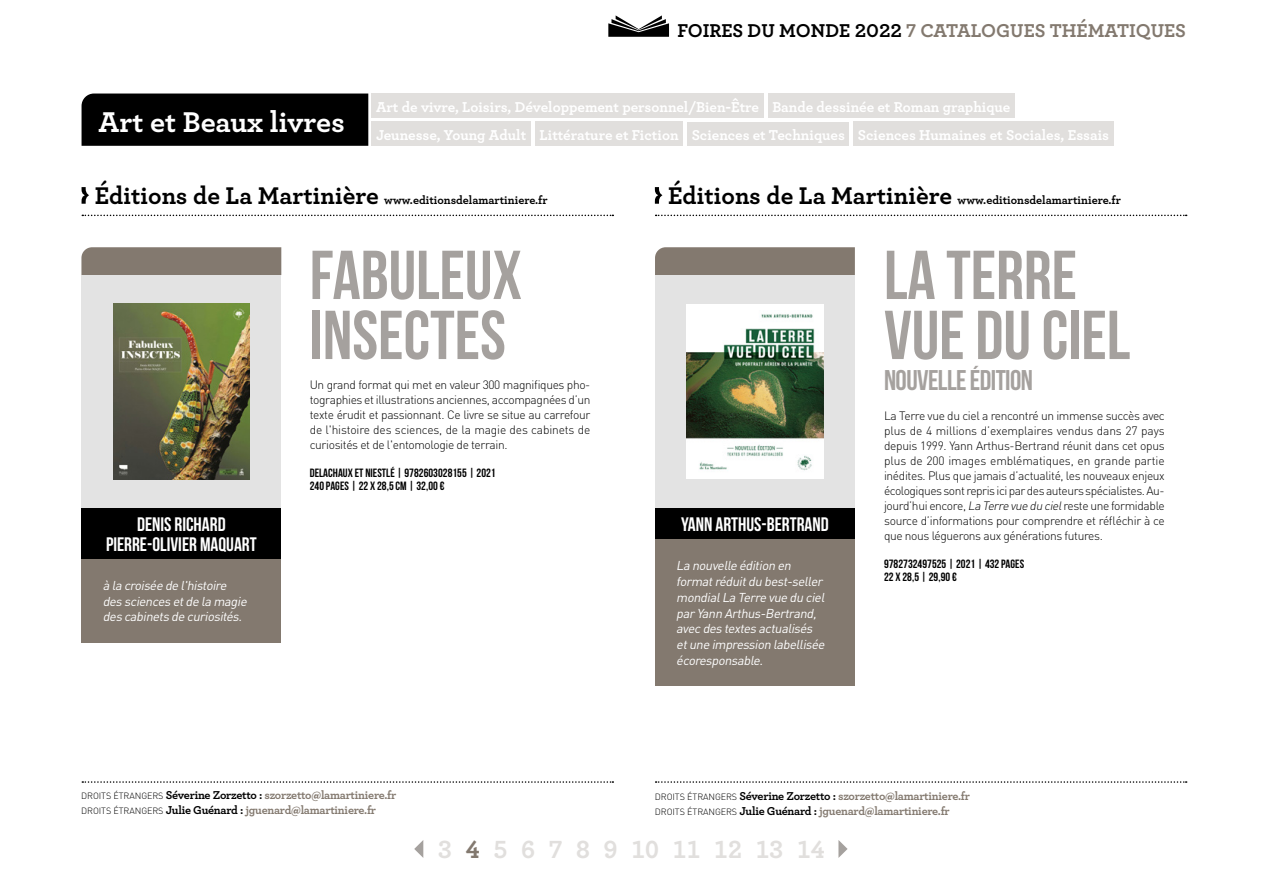
<style>
.page{position:relative;width:1263px;height:893px;background:#fff}
.page>*{position:absolute;margin:0;border:0;box-sizing:border-box;transform-origin:0 0}
.TITRE_LANGUE_2_ligne{font:69px/60px "Bebas Neue";color:#a5a19e}
.t1{font:700 30px "Archer";color:#fff}
.SOUS_TITRE{font:28.5px "Bebas Neue";letter-spacing:-.02em;color:#a5a19e}
.PAGINATION{font:700 26.1px "Archer";color:#e1dfdd}
.PRENOM_NOM_AUTEUR_S{font:19.5px "Bebas Neue";color:#fff}
.t2{font:700 19.5px "Archer";color:#83796f}
.Thématiques_lien_ver{font:700 15px "Archer";color:#fff}
.Phrase_d_accroche{font:italic 12.75px/15.8px "DIN Pro";color:#fff}
.Texte{font:300 12px/15px "DIN Pro";letter-spacing:-.03em;color:#000;text-align:justify}
.nom_contact_mail{font:700 12px/15px "Archer";letter-spacing:-.02em;color:#83796f}
.LIGNE_MARQUE_EAN_ANN{font:12px/12.8px "Bebas Neue";letter-spacing:.005em;color:#000}
.Nom_collection{font:700 12px "Archer";color:#000}
.s1{color:#000}
.s2{font-size:25.35px}
.s3{font-style:italic}
.s4{font-family:"DIN Pro";font-weight:300;font-size:9px;color:#000}
.s5{color:#83796f}
</style>
<div class="page">
<svg style="left:82px;top:215px;width:531px;height:1px"></svg>
<svg style="left:656px;top:215px;width:531px;height:1px"></svg>
<svg style="left:608px;top:15px;width:61px;height:22px"></svg>
<svg style="left:82px;top:781px;width:531px;height:2px"></svg>
<svg style="left:656px;top:781px;width:531px;height:2px"></svg>
<svg style="left:82px;top:187px;width:7px;height:17px"></svg>
<svg style="left:414px;top:840px;width:9px;height:18px"></svg>
<svg style="left:838px;top:840px;width:9px;height:18px"></svg>
<svg style="left:655px;top:187px;width:8px;height:17px"></svg>
<div style="left:655px;top:247px;width:200px;height:28px;background:#83796f"></div>
<div style="left:655px;top:275px;width:200px;height:233px;background:#e3e3e3"></div>
<img style="left:687px;top:304px;width:136px;height:175px">
<div style="left:655px;top:508px;width:200px;height:32px;background:#000"></div>
<div style="left:655px;top:539px;width:200px;height:147px;background:#83796f"></div>
<div style="left:81px;top:247px;width:200px;height:28px;background:#83796f"></div>
<div style="left:81px;top:275px;width:200px;height:233px;background:#e3e3e3"></div>
<img style="left:113px;top:303px;width:136px;height:177px">
<div style="left:81px;top:508px;width:200px;height:51px;background:#000"></div>
<div style="left:81px;top:559px;width:200px;height:84px;background:#83796f"></div>
<div style="left:82px;top:94px;width:286px;height:52px;background:#000"></div>
<div style="left:372px;top:94px;width:392px;height:24px;background:#e1dfdd"></div>
<div style="left:768px;top:94px;width:247px;height:24px;background:#e1dfdd"></div>
<div style="left:372px;top:122px;width:159px;height:24px;background:#e1dfdd"></div>
<div style="left:535px;top:122px;width:148px;height:24px;background:#e1dfdd"></div>
<div style="left:687px;top:122px;width:162px;height:24px;background:#e1dfdd"></div>
<div style="left:853px;top:122px;width:260px;height:24px;background:#e1dfdd"></div>
<p class="t1" style="left:98px;top:98px;width:248px">Art et Beaux livres</p>
<p class="t2" style="left:678px;top:15px;width:510px"><span class="s1">FOIRES DU MONDE 2022</span> 7 CATALOGUES THÉMATIQUES</p>
<p class="Thématiques_lien_ver" style="left:376px;top:95px;width:385px">Art de vivre, Loisirs, Développement personnel/Bien-Être</p>
<p class="Thématiques_lien_ver" style="left:772px;top:95px;width:239px">Bande dessinée et Roman graphique</p>
<p class="Thématiques_lien_ver" style="left:376px;top:123px;width:152px">Jeunesse, Young Adult</p>
<p class="Thématiques_lien_ver" style="left:540px;top:123px;width:141px">Littérature et Fiction</p>
<p class="Thématiques_lien_ver" style="left:692px;top:123px;width:155px">Sciences et Techniques</p>
<p class="Thématiques_lien_ver" style="left:858px;top:123px;width:253px">Sciences Humaines et Sociales, Essais</p>
<p class="Nom_collection" style="left:95px;top:190px;width:454px"><span class="s2">Éditions de La Martinière</span> www.editionsdelamartiniere.fr</p>
<p class="PRENOM_NOM_AUTEUR_S" style="left:137px;top:514px;width:90px">DENIS RICHARD</p>
<p class="PRENOM_NOM_AUTEUR_S" style="left:106px;top:533px;width:152px">PIERRE-OLIVIER MAQUART</p>
<p class="Phrase_d_accroche" style="left:103px;top:577px;width:148px">à la croisée de l'histoire dessciencesetde la magie descabinetsde curiosités.</p>
<p class="TITRE_LANGUE_2_ligne" style="left:310px;top:244px;width:214px">FABULEUX<br>INSECTES</p>
<p class="Texte" style="left:310px;top:377px;width:282px">Un grand format qui met en valeur 300 magnifiques pho&shy;tographies et illustrations anciennes, accompagnées d’un texte érudit et passionnant. Ce livre se situe au carrefour de l'histoire des sciences, de la magie des cabinets de curiosités et de l'entomologie de terrain.</p>
<p class="LIGNE_MARQUE_EAN_ANN" style="left:310px;top:466px;width:187px">DELACHAUX ET NIESTLÉ | 9782603028155 | 2021<br>240 PAGES | 22 X 28,5 CM | 32,00 €</p>
<p class="Nom_collection" style="left:668px;top:190px;width:454px"><span class="s2">Éditions de La Martinière</span> www.editionsdelamartiniere.fr</p>
<p class="PRENOM_NOM_AUTEUR_S" style="left:681px;top:514px;width:149px">YANN ARTHUS-BERTRAND</p>
<p class="Phrase_d_accroche" style="left:676px;top:557px;width:153px">La nouvelle édition en formatréduitdu best-seller mondialLa Terre vue du ciel parYann Arthus-Bertrand, avecdestextesactualisés etune impression labellisée écoresponsable.</p>
<p class="TITRE_LANGUE_2_ligne" style="left:884px;top:244px;width:248px">LA TERRE<br>VUE DU CIEL</p>
<p class="SOUS_TITRE" style="left:884px;top:365px;width:150px">NOUVELLE ÉDITION</p>
<p class="Texte" style="left:884px;top:408px;width:282px">La Terre vue du ciel a rencontré un immense succès avec plus de 4 millions d’exemplaires vendus dans 27 pays depuis 1999. Yann Arthus-Bertrand réunit dans cet opus plus de 200 images emblématiques, en grande partie inédites. Plus que jamais d’actualité, les nouveaux enjeux écologiques sont repris ici par des auteurs spécialistes. Au&shy;jourd’hui encore, <span class="s3">La Terre vue du ciel</span>reste une formidable source d’informations pour comprendre et réfléchir à ce que nous léguerons aux générations futures.</p>
<p class="LIGNE_MARQUE_EAN_ANN" style="left:884px;top:557px;width:142px">9782732497525 | 2021 | 432 PAGES<br>22 X 28,5 | 29,90 €</p>
<p class="nom_contact_mail" style="left:81px;top:787px;width:317px"><span class="s4">DROITS ÉTRANGERS</span> <span class="s1">Séverine Zorzetto :</span> szorzetto@lamartiniere.fr<br><span class="s4">DROITS ÉTRANGERS</span> <span class="s1">Julie Guénard :</span> jguenard@lamartiniere.fr</p>
<p class="nom_contact_mail" style="left:655px;top:788px;width:317px"><span class="s4">DROITS ÉTRANGERS</span> <span class="s1">Séverine Zorzetto :</span> szorzetto@lamartiniere.fr<br><span class="s4">DROITS ÉTRANGERS</span> <span class="s1">Julie Guénard :</span> jguenard@lamartiniere.fr</p>
<p class="PAGINATION" style="left:438px;top:829px;width:388px">3 <span class="s5">4</span> 5 6 7 8 9 10 11 12 13 14</p>
</div>
